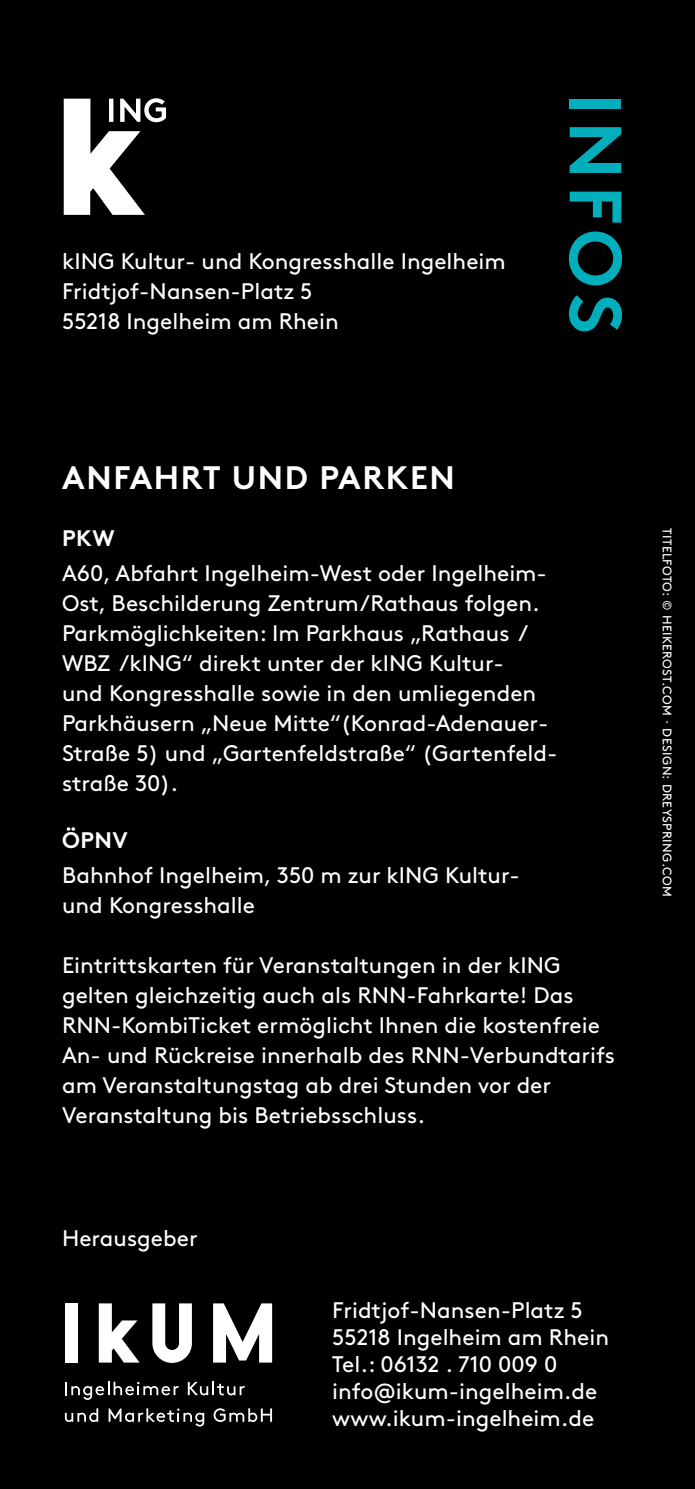
<style>
.page{position:relative;width:695px;height:1489px;background:#fff}
.page>*{position:absolute;margin:0;border:0;box-sizing:border-box;transform-origin:0 0}
.t1{font:700 73.75px "Brown Std";letter-spacing:.09em;color:#00aebc}
.t2{font:700 32.5px "Brown Std";letter-spacing:.05em;color:#fff}
.t3{font:22.5px/30px "Brown Std";color:#fff}
.t4{font:700 22.5px "Brown Std";letter-spacing:.025em;color:#fff}
.t5{font:12.5px "Brown Std";letter-spacing:.025em;color:#fff}
</style>
<div class="page">
<div style="left:0;top:0;width:694px;height:1488px;background:#000"></div>
<svg style="left:64px;top:98px;width:103px;height:117px"></svg>
<svg style="left:213px;top:1303px;width:59px;height:59px"></svg>
<svg style="left:152px;top:1303px;width:40px;height:59px"></svg>
<div style="left:65px;top:1303px;width:13px;height:59px;background:#fff"></div>
<svg style="left:99px;top:1303px;width:40px;height:59px"></svg>
<svg style="left:65px;top:1381px;width:114px;height:18px"></svg>
<svg style="left:188px;top:1381px;width:57px;height:14px"></svg>
<svg style="left:65px;top:1408px;width:33px;height:13px"></svg>
<svg style="left:109px;top:1408px;width:95px;height:18px"></svg>
<svg style="left:213px;top:1408px;width:59px;height:13px"></svg>
<p class="t3" style="left:62px;top:246px;width:445px">kING Kultur- und Kongresshalle Ingelheim<br>Fridtjof-Nansen-Platz 5<br>55218 Ingelheim am Rhein</p>
<h1 class="t1" style="left:637px;top:93px;width:243px;rotate:90deg">INFOS</h1>
<h2 class="t2" style="left:62px;top:459px;width:394px">ANFAHRT UND PARKEN</h2>
<p class="t4" style="left:62px;top:525px;width:54px">PKW</p>
<p class="t3" style="left:62px;top:558px;width:497px">A60, Abfahrt Ingelheim-West oder Ingelheim-Ost, Beschilderung Zentrum/Rathaus folgen.<br>Parkmöglichkeiten: Im Parkhaus „Rathaus / WBZ /kING“ direkt unter der kING Kultur-<br>und Kongresshalle sowie in den umliegenden Parkhäusern „Neue Mitte“(Konrad-Adenauer-Straße 5) und „Gartenfeldstraße“ (Gartenfeld&shy;straße 30).</p>
<p class="t4" style="left:62px;top:827px;width:67px">ÖPNV</p>
<p class="t3" style="left:62px;top:860px;width:459px">Bahnhof Ingelheim, 350 m zur kING Kultur&shy;und Kongresshalle</p>
<p class="t3" style="left:62px;top:950px;width:554px">Eintrittskarten für Veranstaltungen in der kING gelten gleichzeitig auch als RNN-Fahrkarte! Das RNN-KombiTicket ermöglicht Ihnen die kostenfreie An- und Rückreise innerhalb des RNN-Verbundtarifs am Veranstaltungstag ab drei Stunden vor der Veranstaltung bis Betriebsschluss.</p>
<p class="t3" style="left:62px;top:1223px;width:137px">Herausgeber</p>
<p class="t3" style="left:332px;top:1297px;width:278px;line-height:27px">Fridtjof-Nansen-Platz 5<br>55218 Ingelheim am Rhein<br>Tel.: 06132 . 710 009 0 info@ikum-ingelheim.de www.ikum-ingelheim.de</p>
<p class="t5" style="left:673px;top:528px;width:369px;rotate:90deg">TITELFOTO: © HEIKEROST.COM · DESIGN: DREYSPRING.COM</p>
</div>
